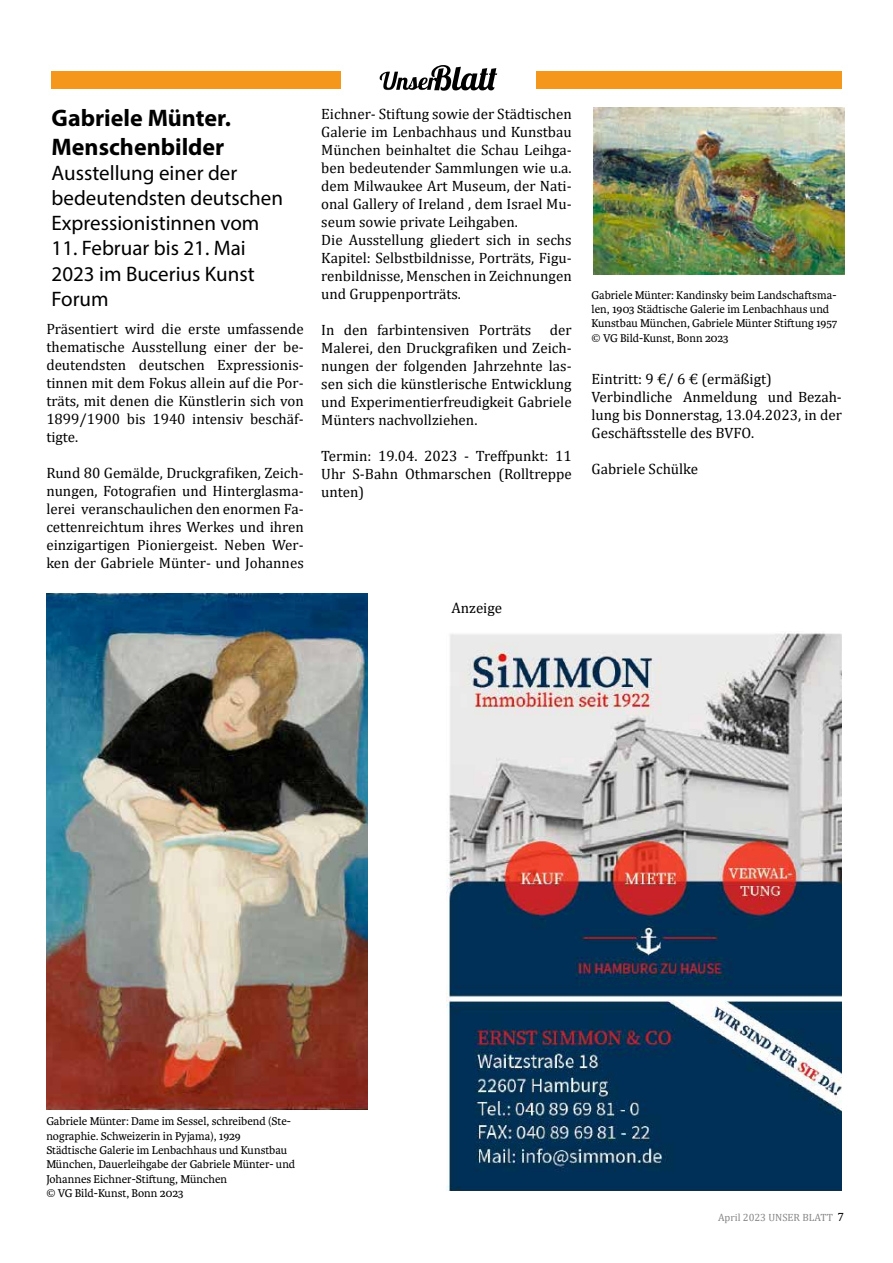
<style>
.page{position:relative;width:893px;height:1263px;background:#fff}
.page>*{position:absolute;margin:0;border:0;box-sizing:border-box;transform-origin:0 0}
.t1{font:700 24px/28.8px "Myriad Pro";color:#000}
.t2{font:21px/25.2px "Myriad Pro";color:#000}
.t3{font:15px/18px "Cambria";color:#000;text-align:justify}
.t4{font:12px/14.4px "Karmina";color:#000}
.t5{font:10.5px "Cambria";color:#878787}
.s1{font-size:12px;color:#000}
</style>
<div class="page">
<div style="left:51px;top:72px;width:791px;height:17px;background:#f4971a"></div>
<div style="left:341px;top:71px;width:195px;height:19px;background:#fff"></div>
<img style="left:431px;top:65px;width:66px;height:26px">
<img style="left:380px;top:72px;width:57px;height:18px">
<img style="left:594px;top:108px;width:250px;height:166px">
<img style="left:46px;top:593px;width:322px;height:516px">
<img style="left:446px;top:633px;width:396px;height:558px">
<h1 class="t1" style="left:52px;top:102px;width:181px">Gabriele Münter.<br>Menschenbilder</h1>
<h2 class="t2" style="left:52px;top:160px;width:233px">Ausstellung einer der bedeutendsten deutschen<br>Expressionistinnen vom</h2>
<h2 class="t2" style="left:52px;top:235px;width:205px">11. Februar bis 21. Mai<br>2023 im Bucerius Kunst<br>Forum</h2>
<p class="t3" style="left:46px;top:320px;width:259px">Präsentiert wird die erste umfassende thematische Ausstellung einer der be&shy;deutendsten deutschen Expressionis&shy;tinnen mit dem Fokus allein auf die Por&shy;träts, mit denen die Künstlerin sich von 1899/1900 bis 1940 intensiv beschäf&shy;tigte.</p>
<p class="t3" style="left:46px;top:464px;width:259px">Rund 80 Gemälde, Druckgrafiken, Zeich&shy;nungen, Fotografien und Hinterglasma&shy;lerei veranschaulichen den enormen Fa&shy;cettenreichtum ihres Werkes und ihren einzigartigen Pioniergeist. Neben Wer&shy;ken der Gabriele Münter- und Johannes</p>
<p class="t3" style="left:321px;top:105px;width:252px;text-align:left">Eichner- Stiftung sowie der Städtischen Galerie im Lenbachhaus und Kunstbau München beinhaltet die Schau Leihga&shy;ben bedeutender Sammlungen wie u.a. dem Milwaukee Art Museum, der Nati&shy;onal Gallery of Ireland , dem Israel Mu&shy;seum sowie private Leihgaben.<br>Die Ausstellung gliedert sich in sechs Kapitel: Selbstbildnisse, Porträts, Figu&shy;renbildnisse, Menschen in Zeichnungen und Gruppenporträts.</p>
<p class="t3" style="left:321px;top:321px;width:252px">In den farbintensiven Porträts der Malerei, den Druckgrafiken und Zeich&shy;nungen der folgenden Jahrzehnte las&shy;sen sich die künstlerische Entwicklung und Experimentierfreudigkeit Gabriele Münters nachvollziehen.</p>
<p class="t3" style="left:321px;top:447px;width:252px">Termin: 19.04. 2023 - Treffpunkt: 11<br>Uhr S-Bahn Othmarschen (Rolltreppe unten)</p>
<p class="t3" style="left:451px;top:598px;width:52px">Anzeige</p>
<p class="t4" style="left:592px;top:288px;width:247px">Gabriele Münter: Kandinsky beim Landschaftsma&shy;len, 1903 Städtische Galerie im Lenbachhaus und Kunstbau München, Gabriele Münter Stiftung 1957 © VG Bild-Kunst, Bonn 2023</p>
<p class="t3" style="left:592px;top:370px;width:252px;text-align:left">Eintritt: 9 €/ 6 € (ermäßigt)<br>Verbindliche Anmeldung und Bezah&shy;lung bis Donnerstag, 13.04.2023, in der<br>Geschäftsstelle des BVFO.</p>
<p class="t3" style="left:592px;top:460px;width:108px">Gabriele Schülke</p>
<p class="t4" style="left:46px;top:1114px;width:250px">Gabriele Münter: Dame im Sessel, schreibend (Ste&shy;nographie. Schweizerin in Pyjama), 1929<br>Städtische Galerie im Lenbachhaus und Kunstbau München, Dauerleihgabe der Gabriele Münter- und Johannes Eichner-Stiftung, München<br>© VG Bild-Kunst, Bonn 2023</p>
<p class="t5" style="left:718px;top:1211px;width:128px">April 2023 UNSER BLATT <span class="s1">7</span></p>
</div>
